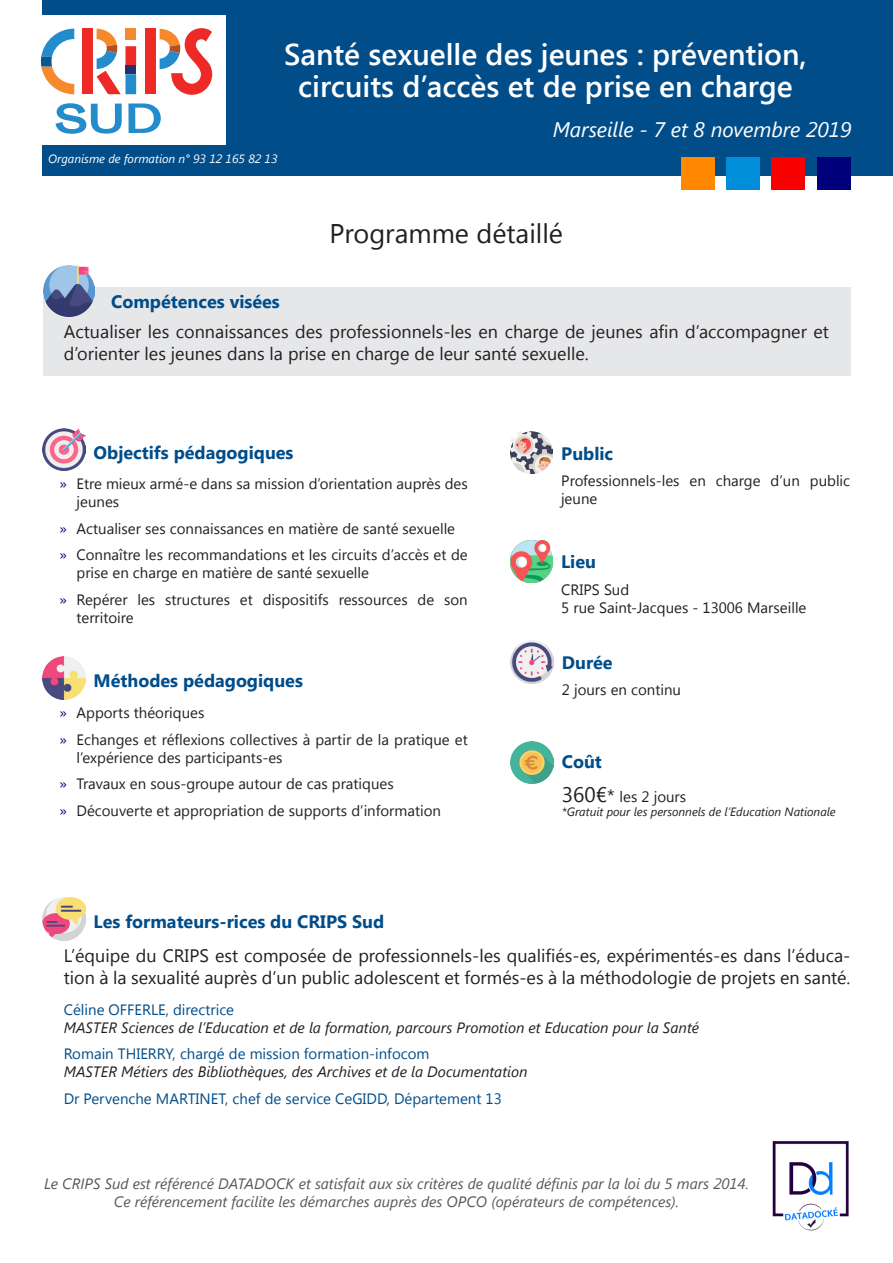
<style>
.page{position:relative;width:893px;height:1263px;background:#fff}
.page>*{position:absolute;margin:0;border:0;box-sizing:border-box;transform-origin:0 0}
.t1{font:600 30px/31.5px "Segoe UI";color:#fff;text-align:center}
.t2{font:27px "Segoe UI";color:#231f20}
.t3{font:italic 21px "Segoe UI";color:#fff}
.t4{font:18px/21.6px "Segoe UI";color:#231f20}
.t5{font:700 18px "Segoe UI";color:#004d8a}
.t6{font:15px/18px "Segoe UI";color:#231f20}
.t7{font:italic 15px/18px "Segoe UI";color:#57585a;text-align:center}
.t8{font:italic 15px "Segoe UI";color:#231f20}
.t9{font:15px "Segoe UI";color:#004d8a}
.t10{font:italic 12px "Segoe UI";color:#231f20}
.t11{font:italic 12px "Segoe UI";color:#fff}
.s1{color:#00007c}
.s2{font-size:21px}
.s3{font-size:18px}
</style>
<div class="page">
<div style="left:42px;top:0;width:851px;height:175px;background:#004d8a"></div>
<div style="left:817px;top:157px;width:33px;height:33px;background:#00007c"></div>
<div style="left:771px;top:157px;width:34px;height:33px;background:#f80000"></div>
<div style="left:726px;top:157px;width:34px;height:33px;background:#008edb"></div>
<div style="left:681px;top:157px;width:34px;height:33px;background:#f80"></div>
<div style="left:28px;top:15px;width:197px;height:130px;background:#fff"></div>
<svg style="left:56px;top:103px;width:66px;height:31px"></svg>
<svg style="left:128px;top:103px;width:33px;height:30px"></svg>
<div style="left:82px;top:29px;width:11px;height:65px;background:#ee2a27"></div>
<div style="left:145px;top:29px;width:11px;height:65px;background:#ee2a27"></div>
<svg style="left:97px;top:29px;width:39px;height:65px"></svg>
<svg style="left:160px;top:28px;width:53px;height:67px"></svg>
<svg style="left:41px;top:29px;width:33px;height:65px"></svg>
<div style="left:43px;top:287px;width:807px;height:89px;background:#e6e7e9"></div>
<img style="left:43px;top:428px;width:42px;height:43px">
<img style="left:43px;top:265px;width:51px;height:51px">
<img style="left:43px;top:656px;width:42px;height:43px">
<img style="left:510px;top:540px;width:42px;height:43px">
<img style="left:43px;top:898px;width:42px;height:42px">
<img style="left:511px;top:640px;width:42px;height:43px">
<img style="left:511px;top:741px;width:42px;height:43px">
<img style="left:510px;top:431px;width:43px;height:43px">
<img style="left:772px;top:1140px;width:77px;height:91px">
<p class="t11" style="left:48px;top:150px;width:231px">Organisme de formation n° 93 12 165 82 13</p>
<p class="t1" style="left:284px;top:38px;width:524px">Santé sexuelle des jeunes : prévention, circuits d’accès et de prise en charge</p>
<p class="t3" style="left:553px;top:115px;width:300px">Marseille - 7 et 8 novembre 2019</p>
<p class="t2" style="left:329px;top:214px;width:235px">Programme détaillé</p>
<p class="t5" style="left:111px;top:289px;width:170px">Compétences visées</p>
<p class="t4" style="left:64px;top:320px;width:767px">Actualiser les connaissances des professionnels-les en charge de jeunes afin d’accompagner et d’orienter les jeunes dans la prise en charge de leur santé sexuelle.</p>
<p class="t5" style="left:94px;top:439px;width:201px">Objectifs pédagogiques</p>
<p class="t6" style="left:77px;top:474px;width:393px;text-indent:-17px"><span class="s1">»</span> Etre mieux armé-e dans sa mission d’orientation auprès des jeunes</p>
<p class="t6" style="left:60px;top:519px;width:397px"><span class="s1">»</span> Actualiser ses connaissances en matière de santé sexuelle</p>
<p class="t6" style="left:77px;top:545px;width:393px;text-indent:-17px"><span class="s1">»</span> Connaître les recommandations et les circuits d’accès et de prise en charge en matière de santé sexuelle</p>
<p class="t6" style="left:77px;top:590px;width:393px;text-indent:-17px"><span class="s1">»</span> Repérer les structures et dispositifs ressources de son territoire</p>
<p class="t5" style="left:94px;top:668px;width:211px">Méthodes pédagogiques</p>
<p class="t6" style="left:60px;top:703px;width:146px"><span class="s1">»</span> Apports théoriques</p>
<p class="t6" style="left:77px;top:729px;width:393px;text-indent:-17px"><span class="s1">»</span> Echanges et réflexions collectives à partir de la pratique et l’expérience des participants-es</p>
<p class="t6" style="left:60px;top:774px;width:336px"><span class="s1">»</span> Travaux en sous-groupe autour de cas pratiques</p>
<p class="t6" style="left:60px;top:800px;width:383px"><span class="s1">»</span> Découverte et appropriation de supports d’information</p>
<p class="t5" style="left:561px;top:440px;width:53px">Public</p>
<p class="t6" style="left:561px;top:471px;width:291px">Professionnels-les en charge d’un public jeune</p>
<p class="t5" style="left:561px;top:549px;width:36px">Lieu</p>
<p class="t6" style="left:561px;top:580px;width:70px">CRIPS Sud</p>
<p class="t6" style="left:561px;top:598px;width:247px">5 rue Saint-Jacques - 13006 Marseille</p>
<p class="t5" style="left:562px;top:649px;width:52px">Durée</p>
<p class="t6" style="left:562px;top:680px;width:121px">2 jours en continu</p>
<p class="t5" style="left:562px;top:749px;width:42px">Coût</p>
<p class="t6" style="left:562px;top:787px;width:126px"><span class="s2">360€</span><span class="s3">*</span> les 2 jours</p>
<p class="t10" style="left:562px;top:804px;width:275px">*Gratuit pour les personnels de l’Education Nationale</p>
<p class="t5" style="left:94px;top:908px;width:292px">Les formateurs-rices du CRIPS Sud</p>
<p class="t4" style="left:64px;top:944px;width:788px">L’équipe du CRIPS est composée de professionnels-les qualifiés-es, expérimentés-es dans l’éduca&shy;tion à la sexualité auprès d’un public adolescent et formés-es à la méthodologie de projets en santé.</p>
<p class="t9" style="left:64px;top:999px;width:172px">Céline OFFERLE, directrice</p>
<p class="t8" style="left:64px;top:1017px;width:637px">MASTER Sciences de l’Education et de la formation, parcours Promotion et Education pour la Santé</p>
<p class="t9" style="left:64px;top:1043px;width:367px">Romain THIERRY, chargé de mission formation-infocom</p>
<p class="t8" style="left:64px;top:1061px;width:465px">MASTER Métiers des Bibliothèques, des Archives et de la Documentation</p>
<p class="t9" style="left:64px;top:1088px;width:439px">Dr Pervenche MARTINET, chef de service CeGIDD, Département 13</p>
<p class="t7" style="left:44px;top:1174px;width:706px">Le CRIPS Sud est référencé DATADOCK et satisfait aux six critères de qualité définis par la loi du 5 mars 2014.<br>Ce référencement facilite les démarches auprès des OPCO (opérateurs de compétences).</p>
</div>
